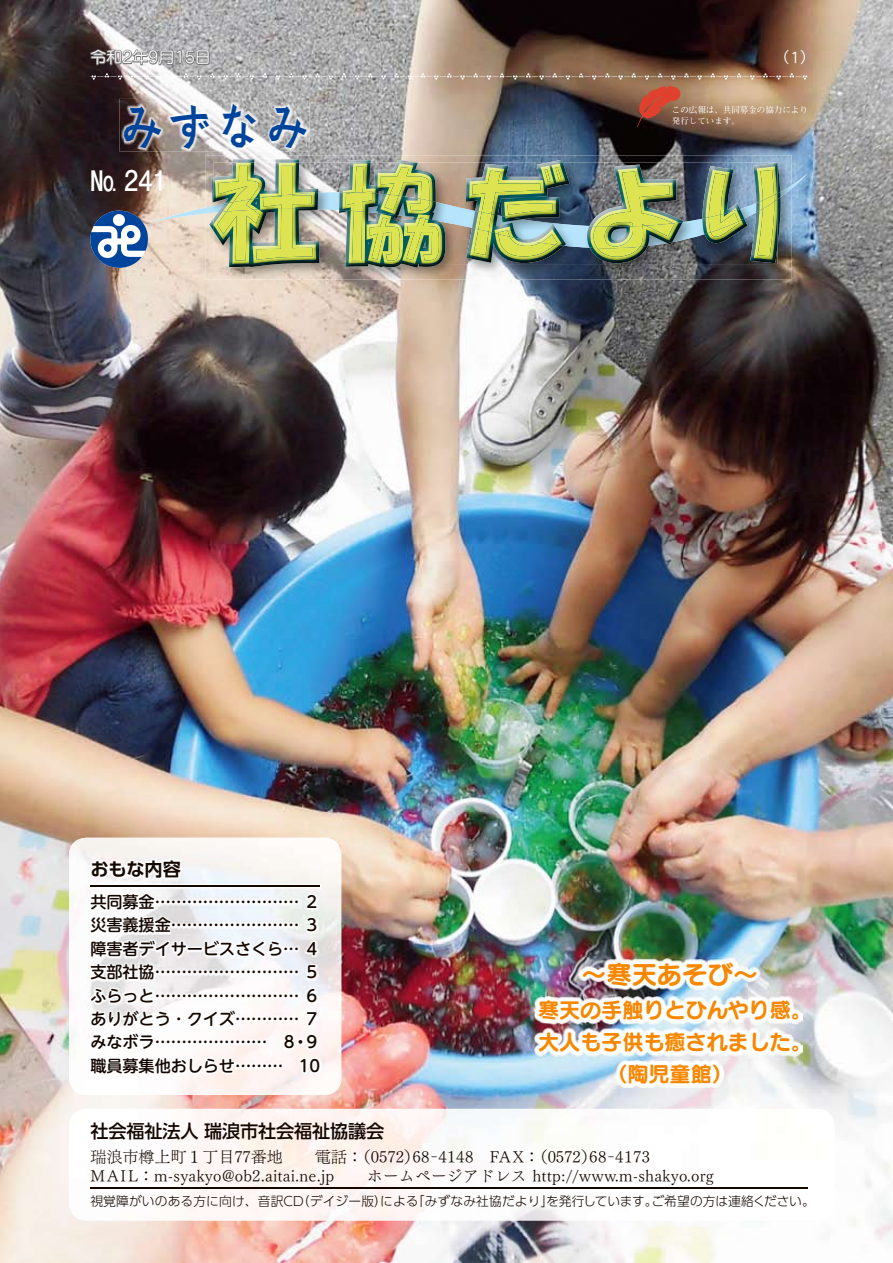
<style>
.page{position:relative;width:893px;height:1263px;background:#fff}
.page>*{position:absolute;margin:0;border:0;box-sizing:border-box;transform-origin:0 0}
.t1{font:48.45px "Aralet Std DB";color:#00449b;scale:.83 1}
.t2{font:700 28.35px "Futo Go B101 Pr 6 N";color:#fff;scale:.9 1}
.t3{font:25.5px "Seurat Pro N B";letter-spacing:-.01em;color:#f88700}
.t4{font:21.3px/32px "Seurat Pro N B";letter-spacing:-.01em;color:#f88700;text-align:center}
.t5{font:500 18.15px "UD Shin Go Pr 6 N";letter-spacing:-.01em;color:#140700}
.t6{font:700 18.15px "UD Shin Go Pr 6 N De";letter-spacing:-.005em;color:#140700}
.t7{font:16.2px/18px "Tsuku Min Pr 6 N L";letter-spacing:.01em;color:#140700}
.t8{font:500 16.2px/23.4px "UD Shin M Go Pr 6 N";letter-spacing:-.005em;color:#140700;text-align:justify}
.t9{font:15.9px "Seurat Pro N M";letter-spacing:-.005em;color:#fff}
.t10{font:300 12.75px "UD Shin Go Pr 6 N";letter-spacing:.01em;color:#140700}
.t11{font:700 8.55px/10.6px "Futo Min A101 Pr 6 N";color:#fff}
.s1{font-size:14.4px}
</style>
<div class="page">
<img style="left:0;top:0;width:893px;height:1263px">
<img style="left:534px;top:957px;width:269px;height:131px">
<svg style="left:89px;top:48px;width:122px;height:18px;background:#908e8f"></svg>
<svg style="left:151px;top:170px;width:657px;height:117px;background:#b9b2ac"></svg>
<img style="left:119px;top:99px;width:190px;height:52px">
<img style="left:124px;top:104px;width:183px;height:45px">
<svg style="left:637px;top:86px;width:43px;height:41px;background:#9f4a37"></svg>
<img style="left:206px;top:155px;width:586px;height:125px">
<img style="left:206px;top:185px;width:586px;height:28px">
<img style="left:233px;top:159px;width:548px;height:87px">
<svg style="left:777px;top:192px;width:3px;height:7px"></svg>
<svg style="left:209px;top:219px;width:4px;height:11px"></svg>
<img style="left:403px;top:264px;width:36px;height:4px">
<img style="left:345px;top:264px;width:56px;height:3px">
<img style="left:229px;top:264px;width:49px;height:3px">
<img style="left:445px;top:163px;width:332px;height:101px">
<img style="left:445px;top:202px;width:305px;height:46px">
<img style="left:319px;top:163px;width:20px;height:101px">
<img style="left:319px;top:192px;width:20px;height:18px">
<svg style="left:212px;top:177px;width:1px;height:36px"></svg>
<img style="left:466px;top:163px;width:104px;height:100px">
<img style="left:472px;top:211px;width:94px;height:35px">
<img style="left:339px;top:163px;width:106px;height:101px">
<img style="left:339px;top:192px;width:99px;height:29px">
<img style="left:213px;top:163px;width:106px;height:101px">
<img style="left:218px;top:193px;width:100px;height:19px">
<img style="left:750px;top:163px;width:27px;height:100px">
<img style="left:756px;top:193px;width:21px;height:20px">
<img style="left:589px;top:165px;width:94px;height:98px">
<img style="left:587px;top:222px;width:96px;height:26px">
<img style="left:702px;top:166px;width:45px;height:77px">
<img style="left:702px;top:209px;width:42px;height:25px">
<img style="left:609px;top:222px;width:24px;height:4px">
<img style="left:605px;top:226px;width:28px;height:20px">
<svg style="left:90px;top:211px;width:58px;height:57px"></svg>
<svg style="left:90px;top:73px;width:718px;height:7px;background:#ad9c8f"></svg>
<img style="left:69px;top:1109px;width:765px;height:111px">
<hr style="left:90px;top:1188px;width:718px;height:1px;background:#140700">
<img style="left:69px;top:838px;width:272px;height:257px">
<img style="left:88px;top:858px;width:233px;height:217px">
<hr style="left:90px;top:885px;width:230px;height:1px;background:#140700">
<p class="t9" style="left:90px;top:47px;width:122px">令和2年9月15日</p>
<p class="t9" style="left:774px;top:47px;width:44px">（<span class="s1">1</span>）</p>
<h1 class="t1" style="left:121px;top:94px;width:225px">みずなみ</h1>
<p class="t11" style="left:672px;top:104px;width:138px">この広報は、共同募金の協力により発行しています。</p>
<h2 class="t2" style="left:90px;top:157px;width:86px">№ 241</h2>
<p class="t6" style="left:90px;top:854px;width:92px">おもな内容</p>
<p class="t8" style="left:90px;top:889px;width:231px">共同募金……………………… ２災害義援金…………………… ３障害者デイサービスさくら … ４支部社協……………………… ５ふらっと……………………… ６ありがとう･クイズ ………… ７みなボラ………………… ８・９職員募集他おしらせ ……… 10</p>
<h3 class="t3" style="left:581px;top:956px;width:179px">～寒天あそび～</h3>
<h3 class="t4" style="left:538px;top:993px;width:275px">寒天の手触りとひんやり感。大人も子供も癒されました。（陶児童館）</h3>
<p class="t5" style="left:90px;top:1116px;width:295px">社会福祉法人 瑞浪市社会福祉協議会</p>
<p class="t7" style="left:90px;top:1146px;width:625px">瑞浪市樽上町１丁目77番地　　電話：（0572）68－4148　FAX：（0572）68－4173<br>M A IL：m-syakyo@ob2.aitai.ne.jp　　ホームページアドレス http://www.m-shakyo.org</p>
<p class="t10" style="left:90px;top:1191px;width:726px">視覚障がいのある方に向け、音訳CD（デイジー版）による「みずなみ社協だより」を発行しています。ご希望の方は連絡ください。</p>
</div>
